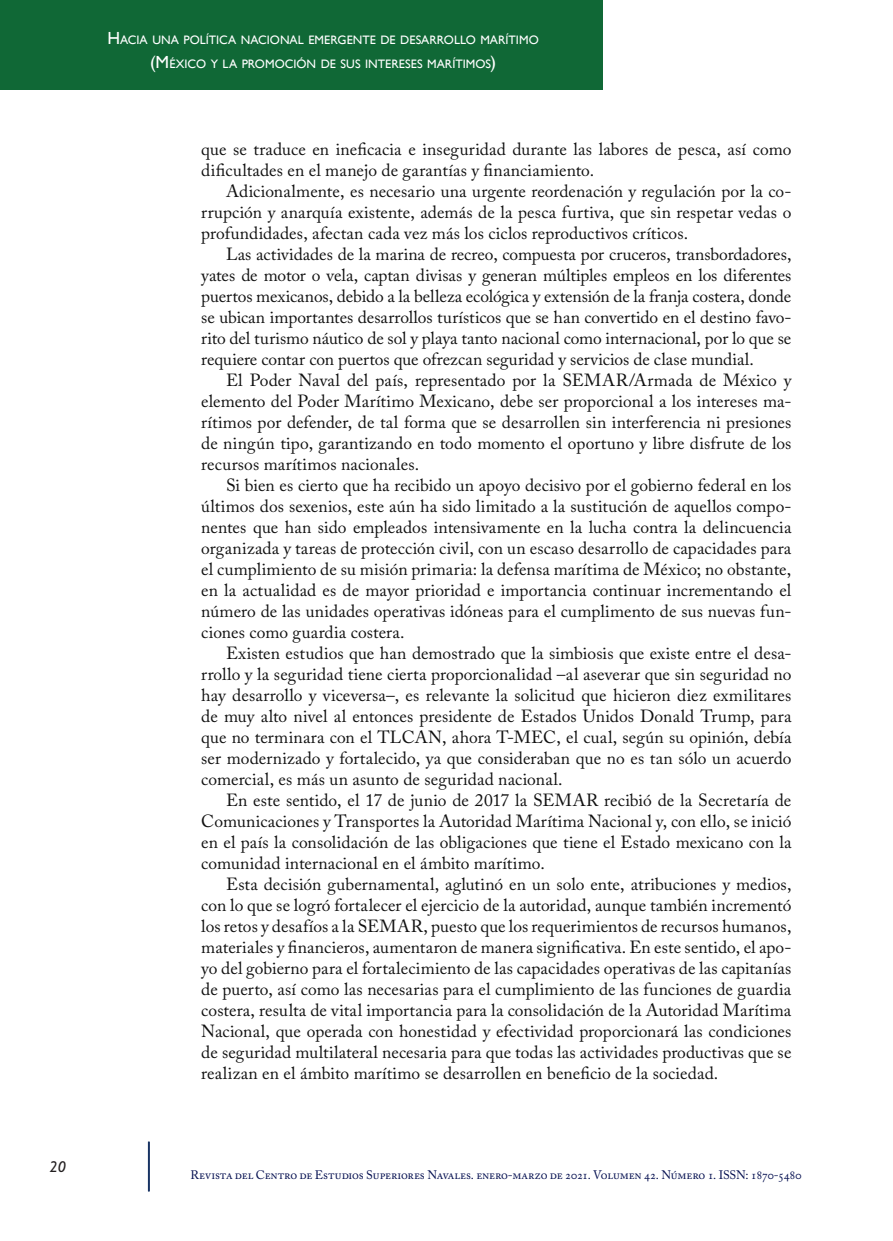
<style>
.page{position:relative;width:893px;height:1241px;background:#fff}
.page>*{position:absolute;margin:0;border:0;box-sizing:border-box;transform-origin:0 0}
._05_Normal{font:17.5px/21px "Adobe Caslon Pro";letter-spacing:.005em;color:#111;text-align:justify}
.t1{font:italic 500 15.75px "Gill Sans";color:#231f20}
.t2{font:12.25px/24.5px "Gill Sans";color:#fff;text-align:center}
.t3{font:12.25px "Adobe Caslon Pro";letter-spacing:-.015em;color:#030e4f}
.s1{font-size:17.5px}
.s2{font-family:"Aller";font-weight:400;font-style:normal;color:#fff}
</style>
<div class="page">
<hr style="left:148px;top:1141px;width:2px;height:50px;background:#183463">
<div style="left:0;top:0;width:603px;height:89px;background:#106836"></div>
<p class="t2" style="left:107px;top:27px;width:433px"><span class="s1">H</span>ACIA UNA POLÍTICA NACIONAL EMERGENTE DE DESARROLLO MARÍTIMO <span class="s1">(M</span> ÉXICO Y LA PROMOCIÓN DE SUS INTERESES MARÍTIMOS<span class="s1">)</span></p>
<p class="_05_Normal" style="left:201px;top:138px;width:592px">que se traduce en ineficacia e inseguridad durante las labores de pesca, así como dificultades en el manejo de garantías y financiamiento.</p>
<p class="_05_Normal" style="left:201px;top:180px;width:592px;text-indent:25px">Adicionalmente, es necesario una urgente reordenación y regulación por la co&shy;rrupción y anarquía existente, además de la pesca furtiva, que sin respetar vedas o profundidades, afectan cada vez más los ciclos reproductivos críticos.</p>
<p class="_05_Normal" style="left:201px;top:243px;width:592px;text-indent:25px">Las actividades de la marina de recreo, compuesta por cruceros, transbordadores, yates de motor o vela, captan divisas y generan múltiples empleos en los diferentes puertos mexicanos, debido a la belleza ecológica y extensión de la franja costera, donde se ubican importantes desarrollos turísticos que se han convertido en el destino favo&shy;rito del turismo náutico de sol y playa tanto nacional como internacional, por lo que se requiere contar con puertos que ofrezcan seguridad y servicios de clase mundial.</p>
<p class="_05_Normal" style="left:201px;top:369px;width:592px;text-indent:25px">El Poder Naval del país, representado por la SEMAR/Armada de México y elemento del Poder Marítimo Mexicano, debe ser proporcional a los intereses ma&shy;rítimos por defender, de tal forma que se desarrollen sin interferencia ni presiones de ningún tipo, garantizando en todo momento el oportuno y libre disfrute de los recursos marítimos nacionales.</p>
<p class="_05_Normal" style="left:201px;top:474px;width:592px;text-indent:25px">Si bien es cierto que ha recibido un apoyo decisivo por el gobierno federal en los últimos dos sexenios, este aún ha sido limitado a la sustitución de aquellos compo&shy;nentes que han sido empleados intensivamente en la lucha contra la delincuencia organizada y tareas de protección civil, con un escaso desarrollo de capacidades para el cumplimiento de su misión primaria: la defensa marítima de México; no obstante, en la actualidad es de mayor prioridad e importancia continuar incrementando el número de las unidades operativas idóneas para el cumplimento de sus nuevas fun&shy;ciones como guardia costera.</p>
<p class="_05_Normal" style="left:201px;top:642px;width:592px;text-indent:25px">Existen estudios que han demostrado que la simbiosis que existe entre el desa&shy;rrollo y la seguridad tiene cierta proporcionalidad –al aseverar que sin seguridad no hay desarrollo y viceversa–, es relevante la solicitud que hicieron diez exmilitares de muy alto nivel al entonces presidente de Estados Unidos Donald Trump, para que no terminara con el TLCAN, ahora T-MEC, el cual, según su opinión, debía ser modernizado y fortalecido, ya que consideraban que no es tan sólo un acuerdo comercial, es más un asunto de seguridad nacional.</p>
<p class="_05_Normal" style="left:201px;top:789px;width:592px;text-indent:25px">En este sentido, el 17 de junio de 2017 la SEMAR recibió de la Secretaría de Comunicaciones y Transportes la Autoridad Marítima Nacional y, con ello, se inició en el país la consolidación de las obligaciones que tiene el Estado mexicano con la comunidad internacional en el ámbito marítimo.</p>
<p class="_05_Normal" style="left:201px;top:873px;width:592px;text-indent:25px">Esta decisión gubernamental, aglutinó en un solo ente, atribuciones y medios, con lo que se logró fortalecer el ejercicio de la autoridad, aunque también incrementó los retos y desafíos a la SEMAR, puesto que los requerimientos de recursos humanos, materiales y financieros, aumentaron de manera significativa. En este sentido, el apo&shy;yo del gobierno para el fortalecimiento de las capacidades operativas de las capitanías de puerto, así como las necesarias para el cumplimiento de las funciones de guardia costera, resulta de vital importancia para la consolidación de la Autoridad Marítima Nacional, que operada con honestidad y efectividad proporcionará las condiciones de seguridad multilateral necesaria para que todas las actividades productivas que se realizan en el ámbito marítimo se desarrollen en beneficio de la sociedad.</p>
<p class="t1" style="left:50px;top:1157px;width:29px">20<span class="s2">20</span></p>
<p class="t3" style="left:191px;top:1167px;width:613px">Revista del Centro de Estudios Superiores Navales. enero-marzo de 2021. Volumen 42. Número 1. ISSN: 1870-5480</p>
</div>
